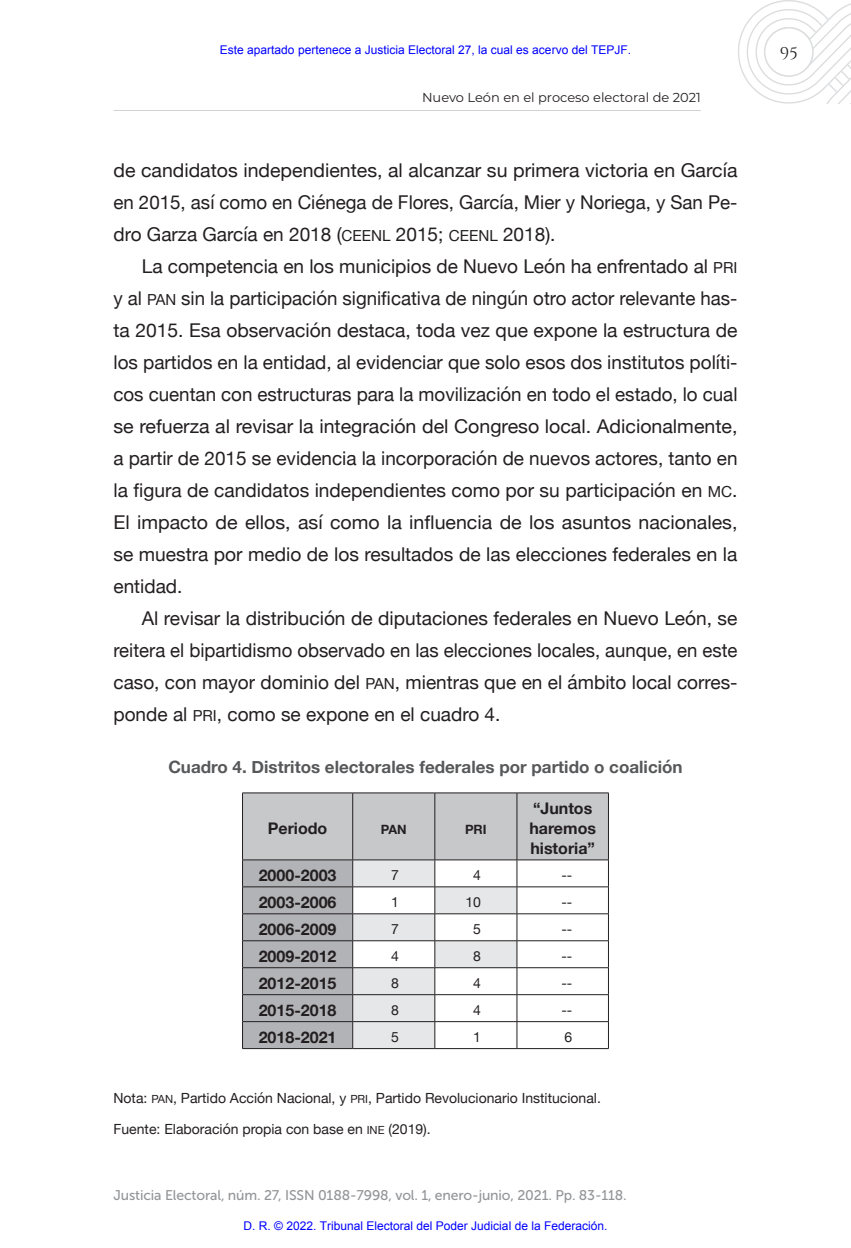
<style>
.page{position:relative;width:851px;height:1248px;background:#fff}
.page>*{position:absolute;margin:0;border:0;box-sizing:border-box;transform-origin:0 0}
.t1{font:19px/32px "Helvetica Neue";color:#231f20;text-align:justify}
.t2{font:700 17px "Helvetica Neue";color:#57585a}
.t3{font:17px "Cinzel";color:#231f20}
.t4{font:700 16px/20px "Helvetica Neue";color:#231f20}
.t5{font:14px/30.4px "Helvetica Neue";color:#231f20}
.t6{font:14px "Museo Sans 500";letter-spacing:-.01em;color:#939598}
.t7{font:13px "Montserrat";color:#231f20}
.t8{font:12.8px "Helvetica Neue Bold SC800";color:#231f20}
.t9{font:12px "Arial";color:#00f}
.s1{font-family:"Helvetica Neue SC800";font-size:15.2px}
.s2{font-family:"Helvetica Neue SC800";font-size:11.2px}
</style>
<div class="page">
<svg style="left:738px;top:0;width:112px;height:104px"></svg>
<div style="left:764px;top:28px;width:48px;height:48px;background:#fff;border-radius:50%"></div>
<div style="left:763px;top:27px;width:50px;height:50px;border:2px solid #dcdddf;border-radius:50%"></div>
<hr style="left:113px;top:110px;width:587px;height:1px;background:#d1d2d4">
<hr style="left:242px;top:1048px;width:110px;height:1px;background:#231f20">
<hr style="left:352px;top:1048px;width:83px;height:1px;background:#231f20">
<hr style="left:435px;top:1048px;width:82px;height:1px;background:#231f20">
<hr style="left:517px;top:1048px;width:91px;height:1px;background:#231f20">
<svg style="left:242px;top:792px;width:367px;height:256px"></svg>
<p class="t9" style="left:220px;top:42px;width:412px">Este apartado pertenece a Justicia Electoral 27, la cual es acervo del TEPJF.</p>
<p class="t7" style="left:422px;top:88px;width:280px">Nuevo León en el proceso electoral de 2021</p>
<p class="t1" style="left:113px;top:155px;width:625px">de candidatos independientes, al alcanzar su primera victoria en García en 2015, así como en Ciénega de Flores, García, Mier y Noriega, y San Pe&shy;dro Garza García en 2018 (<span class="s1">CEENL</span> 2015; <span class="s1">CEENL</span> 2018).</p>
<p class="t1" style="left:113px;top:251px;width:625px;text-indent:28px">La competencia en los municipios de Nuevo León ha enfrentado al <span class="s1">PRI </span>y al <span class="s1">PAN</span> sin la participación significativa de ningún otro actor relevante has&shy;ta 2015. Esa observación destaca, toda vez que expone la estructura de los partidos en la entidad, al evidenciar que solo esos dos institutos políti&shy;cos cuentan con estructuras para la movilización en todo el estado, lo cual se refuerza al revisar la integración del Congreso local. Adicionalmente, a partir de 2015 se evidencia la incorporación de nuevos actores, tanto en la figura de candidatos independientes como por su participación en <span class="s1">MC</span>.<br>El impacto de ellos, así como la influencia de los asuntos nacionales, se muestra por medio de los resultados de las elecciones federales en la entidad.</p>
<p class="t1" style="left:113px;top:603px;width:625px;text-indent:28px">Al revisar la distribución de diputaciones federales en Nuevo León, se reitera el bipartidismo observado en las elecciones locales, aunque, en este caso, con mayor dominio del <span class="s1">PAN</span>, mientras que en el ámbito local corres&shy;ponde al <span class="s1">PRI</span>, como se expone en el cuadro 4.</p>
<p class="t2" style="left:168px;top:753px;width:515px">Cuadro 4. Distritos electorales federales por partido o coalición</p>
<p class="t4" style="left:268px;top:818px;width:61px">Periodo</p>
<p class="t8" style="left:381px;top:819px;width:27px">PAN</p>
<p class="t8" style="left:465px;top:819px;width:23px">PRI</p>
<p class="t4" style="left:529px;top:798px;width:68px">“Juntos haremos historia”</p>
<p class="t4" style="left:259px;top:865px;width:79px">2000-2003</p>
<p class="t5" style="left:391px;top:860px;width:9px">7</p>
<p class="t5" style="left:473px;top:860px;width:9px">4</p>
<p class="t5" style="left:561px;top:860px;width:12px">--</p>
<p class="t4" style="left:259px;top:892px;width:79px">2003-2006</p>
<p class="t5" style="left:391px;top:887px;width:9px">1</p>
<p class="t5" style="left:465px;top:887px;width:17px">10</p>
<p class="t5" style="left:561px;top:887px;width:12px">--</p>
<p class="t4" style="left:259px;top:919px;width:79px">2006-2009</p>
<p class="t5" style="left:391px;top:914px;width:9px">7</p>
<p class="t5" style="left:473px;top:914px;width:9px">5</p>
<p class="t5" style="left:561px;top:914px;width:12px">--</p>
<p class="t4" style="left:259px;top:946px;width:79px">2009-2012</p>
<p class="t5" style="left:391px;top:941px;width:9px">4</p>
<p class="t5" style="left:473px;top:941px;width:9px">8</p>
<p class="t5" style="left:561px;top:941px;width:12px">--</p>
<p class="t4" style="left:259px;top:973px;width:79px">2012-2015</p>
<p class="t5" style="left:391px;top:968px;width:9px">8</p>
<p class="t5" style="left:473px;top:968px;width:9px">4</p>
<p class="t5" style="left:561px;top:968px;width:12px">--</p>
<p class="t4" style="left:259px;top:1000px;width:79px">2015-2018</p>
<p class="t5" style="left:391px;top:995px;width:9px">8</p>
<p class="t5" style="left:473px;top:995px;width:9px">4</p>
<p class="t5" style="left:561px;top:995px;width:12px">--</p>
<p class="t4" style="left:259px;top:1027px;width:79px">2018-2021</p>
<p class="t5" style="left:391px;top:1022px;width:9px">5</p>
<p class="t5" style="left:473px;top:1022px;width:9px">1</p>
<p class="t5" style="left:564px;top:1022px;width:9px">6</p>
<p class="t5" style="left:113px;top:1083px;width:489px">Nota: <span class="s2">PAN</span>, Partido Acción Nacional, y <span class="s2">PRI</span>, Partido Revolucionario Institucional.<br>Fuente: Elaboración propia con base en <span class="s2">INE</span> (2019).</p>
<p class="t6" style="left:113px;top:1186px;width:514px">Justicia Electoral, núm. 27, ISSN 0188-7998, vol. 1, enero-junio, 2021. Pp. 83-118.</p>
<p class="t9" style="left:243px;top:1217px;width:365px">D. R. © 2022. Tribunal Electoral del Poder Judicial de la Federación.</p>
<p class="t3" style="left:779px;top:43px;width:19px">95</p>
</div>
